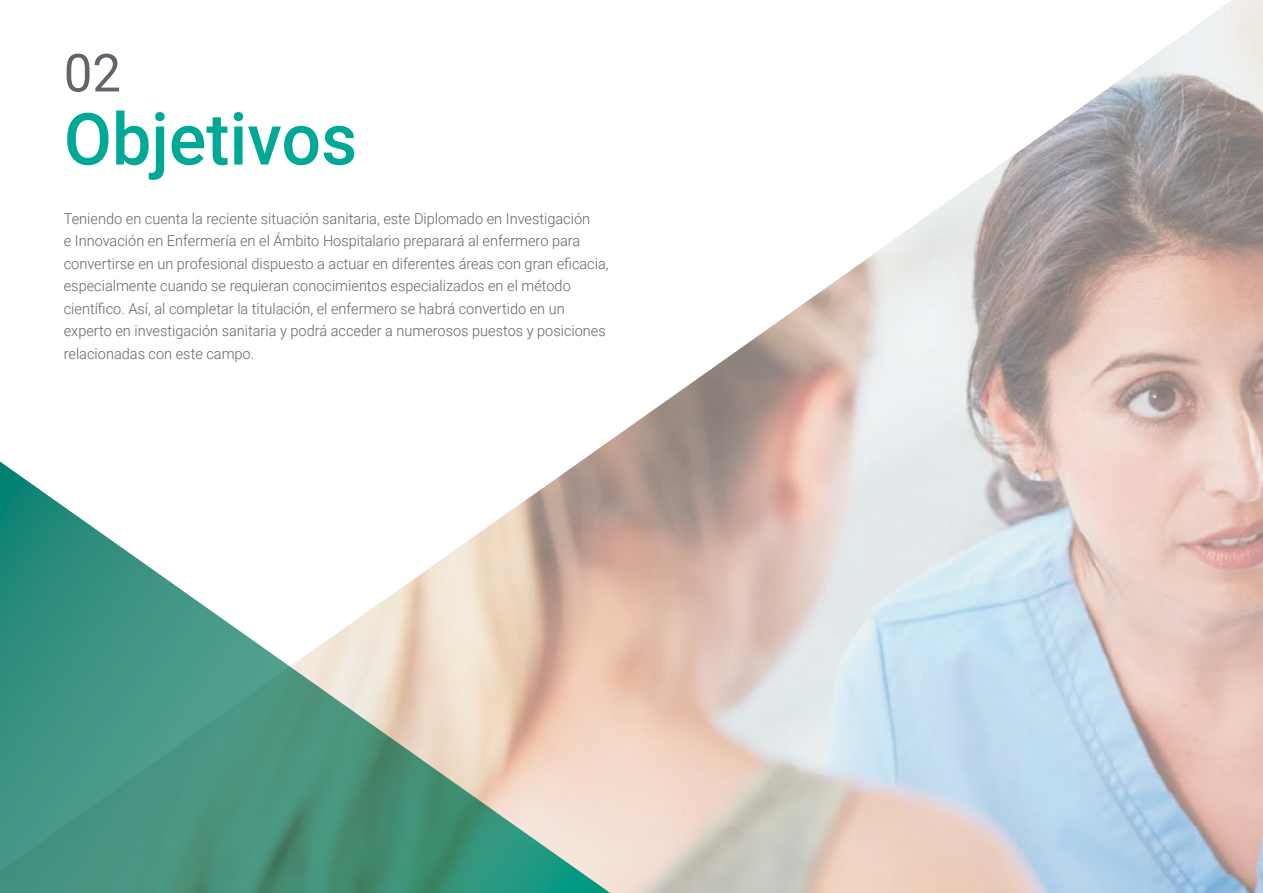
<style>
.page{position:relative;width:1263px;height:893px;background:#fff}
.page>*{position:absolute;margin:0;border:0;box-sizing:border-box;transform-origin:0 0}
.t1{font:500 72px "Roboto";color:#00a996}
.t2{font:52.5px "Roboto";color:#61646a}
.t3{font:300 15px/22.5px "Roboto";color:#61646a}
</style>
<div class="page">
<img style="left:602px;top:0;width:661px;height:893px">
<svg style="left:0;top:446px;width:640px;height:447px"></svg>
<h2 class="t2" style="left:64px;top:36px;width:59px">02</h2>
<h1 class="t1" style="left:64px;top:89px;width:295px">Objetivos</h1>
<p class="t3" style="left:64px;top:207px;width:546px">Teniendo en cuenta la reciente situación sanitaria, este Diplomado en Investigación<br>e Innovación en Enfermería en el Ámbito Hospitalario preparará al enfermero para convertirse en un profesional dispuesto a actuar en diferentes áreas con gran eficacia, especialmente cuando se requieran conocimientos especializados en el método científico. Así, al completar la titulación, el enfermero se habrá convertido en un experto en investigación sanitaria y podrá acceder a numerosos puestos y posiciones relacionadas con este campo.</p>
</div>
